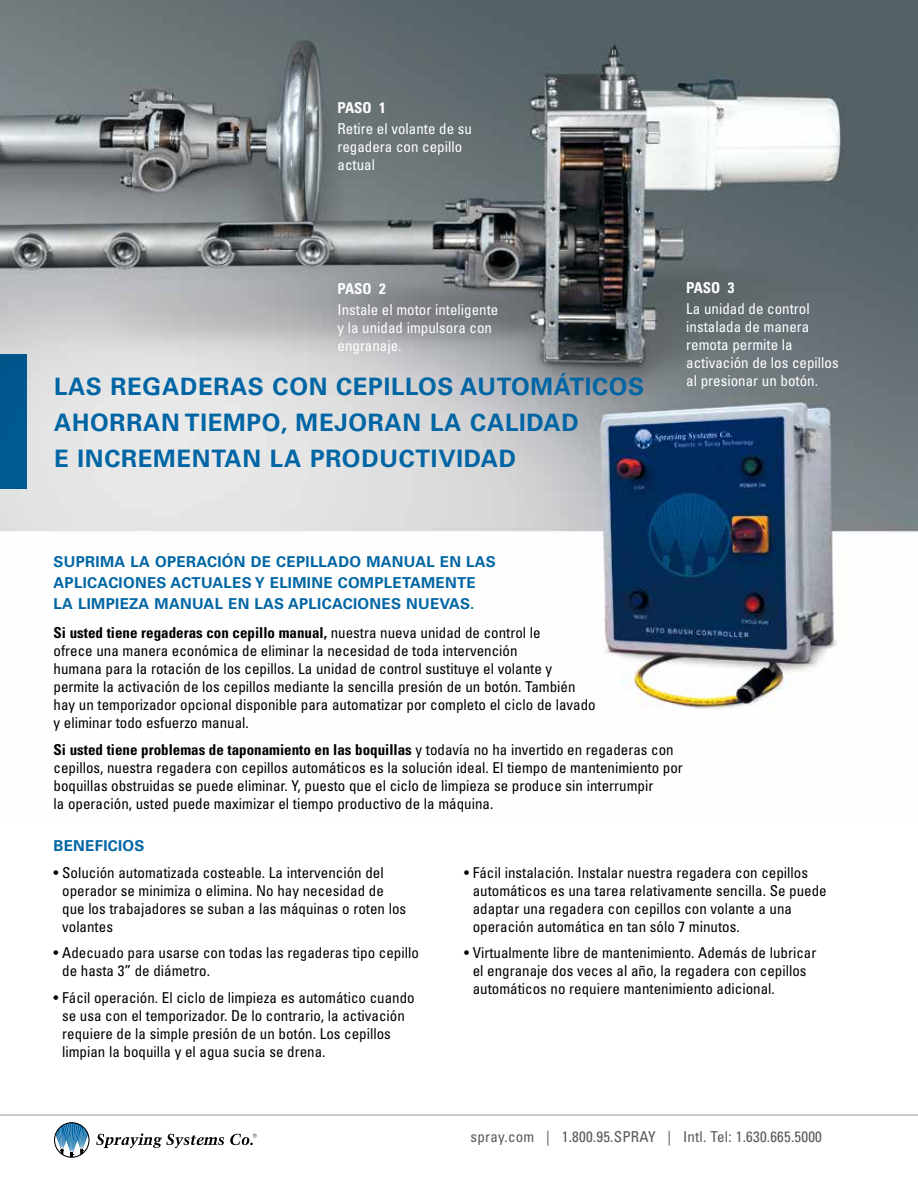
<style>
.page{position:relative;width:918px;height:1188px;background:#fff}
.page>*{position:absolute;margin:0;border:0;box-sizing:border-box;transform-origin:0 0}
.t1{font:700 24px/36px "Univers LT Std";letter-spacing:.03em;color:#0065a4}
.t2{font:condensed 15px/18px "Univers LT Std";color:#000}
.t3{font:condensed 15px/18px "Univers LT Std";color:#fff}
.t4{font:700 15px/21px "Univers LT Std";letter-spacing:.02em;color:#0065a4}
.t5{font:condensed 15px "Univers LT Std";letter-spacing:.015em;color:#58595b}
.t6{font:700 condensed 15px "Univers LT Std";color:#fff}
.s1{font-weight:700}
</style>
<div class="page">
<img style="left:0;top:0;width:918px;height:709px">
<div style="left:0;top:354px;width:27px;height:135px;background:#005990"></div>
<hr style="left:0;top:1115px;width:918px;height:1px;background:#939598">
<svg style="left:54px;top:1122px;width:36px;height:36px"></svg>
<svg style="left:96px;top:1133px;width:128px;height:15px"></svg>
<svg style="left:230px;top:1134px;width:27px;height:11px"></svg>
<p class="t6" style="left:338px;top:99px;width:50px">PASO 1</p>
<p class="t3" style="left:338px;top:120px;width:136px">Retire el volante de su regadera con cepillo actual</p>
<p class="t6" style="left:338px;top:280px;width:50px">PASO 2</p>
<p class="t3" style="left:338px;top:301px;width:162px">Instale el motor inteligente y la unidad impulsora con engranaje.</p>
<h1 class="t1" style="left:54px;top:368px;width:592px">LAS REGADERAS CON CEPILLOS AUTOMÁTICOS<br>AHORRAN TIEMPO, MEJORAN LA CALIDAD<br>E INCREMENTAN LA PRODUCTIVIDAD</h1>
<p class="t6" style="left:686px;top:278px;width:50px">PASO 3</p>
<p class="t3" style="left:686px;top:299px;width:154px">La unidad de control instalada de manera remota permite la activación de los cepillos al presionar un botón.</p>
<p class="t4" style="left:54px;top:552px;width:444px">SUPRIMA LA OPERACIÓN DE CEPILLADO MANUAL EN LAS<br>APLICACIONES ACTUALES Y ELIMINE COMPLETAMENTE<br>LA LIMPIEZA MANUAL EN LAS APLICACIONES NUEVAS.</p>
<p class="t2" style="left:54px;top:623px;width:544px"><span class="s1">Si usted tiene regaderas con cepillo manual,</span> nuestra nueva unidad de control le<br>ofrece una manera económica de eliminar la necesidad de toda intervención<br>humana para la rotación de los cepillos. La unidad de control sustituye el volante y permite la activación de los cepillos mediante la sencilla presión de un botón. También hay un temporizador opcional disponible para automatizar por completo el ciclo de lavado y eliminar todo esfuerzo manual.</p>
<p class="t2" style="left:54px;top:740px;width:631px"><span class="s1">Si usted tiene problemas de taponamiento en las boquillas</span> y todavía no ha invertido en regaderas con cepillos, nuestra regadera con cepillos automáticos es la solución ideal. El tiempo de mantenimiento por boquillas obstruidas se puede eliminar. Y, puesto que el ciclo de limpieza se produce sin interrumpir<br>la operación, usted puede maximizar el tiempo productivo de la máquina.</p>
<p class="t4" style="left:54px;top:836px;width:93px">BENEFICIOS</p>
<p class="t2" style="left:62px;top:863px;width:346px;text-indent:-9px">• Solución automatizada costeable. La intervención del operador se minimiza o elimina. No hay necesidad de que los trabajadores se suban a las máquinas o roten los volantes</p>
<p class="t2" style="left:62px;top:944px;width:358px;text-indent:-9px">• Adecuado para usarse con todas las regaderas tipo cepillo de hasta 3” de diámetro.</p>
<p class="t2" style="left:62px;top:989px;width:354px;text-indent:-9px">• Fácil operación. El ciclo de limpieza es automático cuando se usa con el temporizador. De lo contrario, la activación requiere de la simple presión de un botón. Los cepillos limpian la boquilla y el agua sucia se drena.</p>
<p class="t2" style="left:473px;top:863px;width:355px;text-indent:-9px">• Fácil instalación. Instalar nuestra regadera con cepillos automáticos es una tarea relativamente sencilla. Se puede adaptar una regadera con cepillos con volante a una operación automática en tan sólo 7 minutos.</p>
<p class="t2" style="left:473px;top:944px;width:345px;text-indent:-9px">• Virtualmente libre de mantenimiento. Además de lubricar el engranaje dos veces al año, la regadera con cepillos automáticos no requiere mantenimiento adicional.</p>
<p class="t5" style="left:471px;top:1128px;width:353px">spray.com | 1.800.95.SPRAY | Intl. Tel: 1.630.665.5000</p>
</div>
